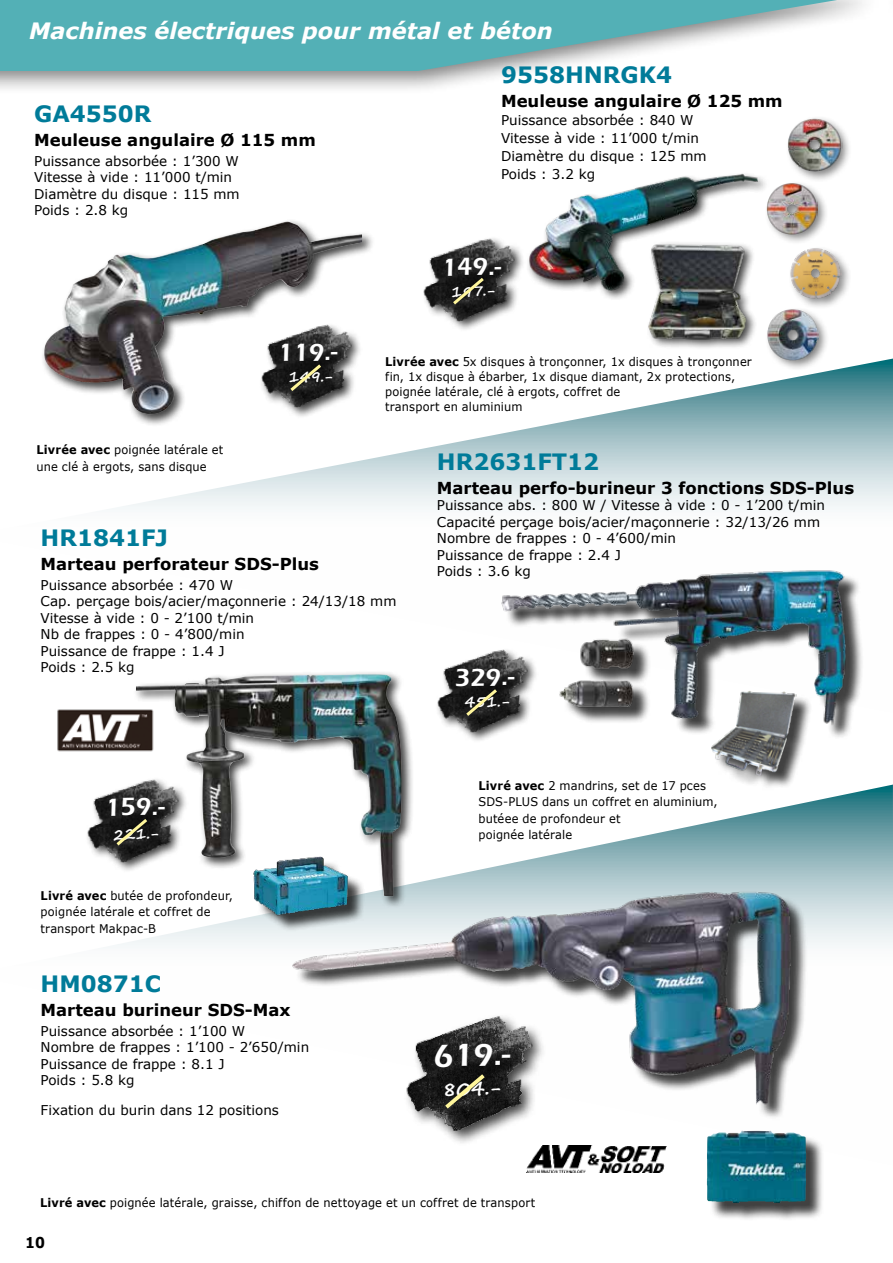
<style>
.page{position:relative;width:893px;height:1263px;background:#fff}
.page>*{position:absolute;margin:0;border:0;box-sizing:border-box;transform-origin:0 0}
.t1{font:600 32.7px "Eras ITC";color:#fff}
.t2{font:600 25.5px "Eras ITC";color:#fff}
.t3{font:700 22.5px "Verdana";color:#007b99}
.t4{font:italic 700 22.5px "Verdana";color:#fff}
.t5{font:700 19.2px "Segoe Print";color:#fff}
.t6{font:700 16.5px "Verdana";color:#000}
.t7{font:700 15px "Segoe Print";color:#fff}
.t8{font:700 15px "Verdana";color:#000;scale:.93 1}
.t9{font:13.5px/16.5px "Verdana";color:#000}
.t10{font:12px/16.5px "Verdana";letter-spacing:.015em;color:#000;scale:.95 1}
.s1{font-weight:700}
</style>
<div class="page">
<svg style="left:113px;top:359px;width:780px;height:150px"></svg>
<svg style="left:113px;top:784px;width:780px;height:162px"></svg>
<div style="left:0;top:0;width:884px;height:95px;background:#000;opacity:.5"></div>
<svg style="left:0;top:0;width:837px;height:71px;background:#77bdc1"></svg>
<div style="left:882px;top:0;width:11px;height:93px;background:#fff"></div>
<svg style="left:873px;top:0;width:9px;height:69px"></svg>
<svg style="left:892px;top:784px;width:1px;height:59px"></svg>
<div style="left:41px;top:219px;width:333px;height:207px;background:#000;opacity:.75"></div>
<img style="left:44px;top:222px;width:240px;height:160px">
<div style="left:709px;top:1133px;width:116px;height:88px;background:#000;opacity:.75"></div>
<img style="left:795px;top:1133px;width:11px;height:70px">
<div style="left:133px;top:671px;width:281px;height:238px;background:#000;opacity:.75"></div>
<img style="left:136px;top:674px;width:219px;height:184px">
<img style="left:57px;top:702px;width:103px;height:55px">
<div style="left:714px;top:694px;width:99px;height:98px;background:#000;opacity:.75"></div>
<div style="left:526px;top:171px;width:243px;height:130px;background:#000;opacity:.75"></div>
<img style="left:527px;top:173px;width:233px;height:118px">
<div style="left:646px;top:241px;width:111px;height:110px;background:#000;opacity:.75"></div>
<img style="left:647px;top:242px;width:101px;height:100px">
<div style="left:785px;top:115px;width:68px;height:67px;background:#000;opacity:.5"></div>
<img style="left:787px;top:117px;width:55px;height:54px">
<div style="left:764px;top:180px;width:65px;height:66px;background:#000;opacity:.5"></div>
<img style="left:766px;top:183px;width:52px;height:51px">
<div style="left:788px;top:246px;width:64px;height:64px;background:#000;opacity:.5"></div>
<img style="left:788px;top:247px;width:54px;height:54px">
<div style="left:764px;top:306px;width:66px;height:65px;background:#000;opacity:.5"></div>
<img style="left:766px;top:309px;width:53px;height:51px">
<div style="left:257px;top:860px;width:108px;height:73px;background:#000;opacity:.75"></div>
<img style="left:253px;top:855px;width:35px;height:60px">
<div style="left:505px;top:573px;width:358px;height:168px;background:#000;opacity:.75"></div>
<img style="left:501px;top:570px;width:352px;height:158px">
<div style="left:296px;top:894px;width:512px;height:227px;background:#000;opacity:.75"></div>
<img style="left:288px;top:726px;width:507px;height:495px">
<img style="left:261px;top:321px;width:109px;height:99px">
<svg style="left:287px;top:361px;width:37px;height:33px"></svg>
<img style="left:424px;top:234px;width:109px;height:96px">
<svg style="left:450px;top:275px;width:37px;height:33px"></svg>
<img style="left:390px;top:1011px;width:184px;height:151px">
<svg style="left:441px;top:1070px;width:48px;height:42px;background:#2d2c23"></svg>
<img style="left:437px;top:645px;width:109px;height:100px">
<svg style="left:463px;top:686px;width:37px;height:33px"></svg>
<img style="left:87px;top:775px;width:109px;height:99px">
<svg style="left:113px;top:816px;width:37px;height:33px"></svg>
<h3 class="t4" style="left:29px;top:15px;width:525px">Machines électriques pour métal et béton</h3>
<h3 class="t3" style="left:501px;top:59px;width:173px">9558HNRGK4</h3>
<p class="t6" style="left:501px;top:89px;width:283px">Meuleuse angulaire Ø 125 mm</p>
<p class="t9" style="left:501px;top:111px;width:207px;line-height:18px">Puissance absorbée : 840 W<br>Vitesse à vide : 11’000 t/min<br>Diamètre du disque : 125 mm<br>Poids : 3.2 kg</p>
<h3 class="t3" style="left:34px;top:98px;width:119px">GA4550R</h3>
<p class="t6" style="left:34px;top:128px;width:283px">Meuleuse angulaire Ø 115 mm</p>
<p class="t9" style="left:34px;top:152px;width:207px">Puissance absorbée : 1’300 W<br>Vitesse à vide : 11’000 t/min<br>Diamètre du disque : 115 mm<br>Poids : 2.8 kg</p>
<h2 class="t2" style="left:278px;top:338px;width:61px;rotate:-1deg">119.-</h2>
<p class="t7" style="left:288px;top:363px;width:47px;rotate:-1deg">149.-</p>
<h2 class="t2" style="left:441px;top:253px;width:61px;rotate:-1deg">149.-</h2>
<p class="t7" style="left:451px;top:278px;width:46px;rotate:-1deg">197.-</p>
<p class="t10" style="left:385px;top:354px;width:387px;line-height:15px"><span class="s1">Livrée avec</span> 5x disques à tronçonner, 1x disques à tronçonner fin, 1x disque à ébarber, 1x disque diamant, 2x protections, poignée latérale, clé à ergots, coffret de<br>transport en aluminium</p>
<p class="t10" style="left:36px;top:441px;width:198px"><span class="s1">Livrée avec</span> poignée latérale et une clé à ergots, sans disque</p>
<h3 class="t3" style="left:41px;top:522px;width:129px">HR1841FJ</h3>
<p class="t6" style="left:41px;top:553px;width:280px">Marteau perforateur SDS-Plus</p>
<p class="t9" style="left:41px;top:577px;width:357px">Puissance absorbée : 470 W<br>Cap. perçage bois/acier/maçonnerie : 24/13/18 mm<br>Vitesse à vide : 0 - 2’100 t/min<br>Nb de frappes : 0 - 4’800/min<br>Puissance de frappe : 1.4 J<br>Poids : 2.5 kg</p>
<h2 class="t2" style="left:105px;top:793px;width:61px;rotate:-1deg">159.-</h2>
<p class="t7" style="left:113px;top:820px;width:48px;rotate:-1deg">221.-</p>
<p class="t10" style="left:41px;top:887px;width:204px"><span class="s1">Livré avec</span> butée de profondeur, poignée latérale et coffret de transport Makpac-B</p>
<h3 class="t3" style="left:41px;top:968px;width:122px">HM0871C</h3>
<p class="t6" style="left:41px;top:999px;width:251px">Marteau burineur SDS-Max</p>
<p class="t9" style="left:41px;top:1023px;width:270px">Puissance absorbée : 1’100 W<br>Nombre de frappes : 1’100 - 2’650/min<br>Puissance de frappe : 8.1 J<br>Poids : 5.8 kg</p>
<p class="t9" style="left:41px;top:1102px;width:240px">Fixation du burin dans 12 positions</p>
<h3 class="t3" style="left:437px;top:446px;width:164px">HR2631FT12</h3>
<p class="t6" style="left:437px;top:476px;width:419px">Marteau perfo-burineur 3 fonctions SDS-Plus</p>
<p class="t9" style="left:437px;top:497px;width:390px">Puissance abs. : 800 W / Vitesse à vide : 0 - 1’200 t/min Capacité perçage bois/acier/maçonnerie : 32/13/26 mm Nombre de frappes : 0 - 4’600/min<br>Puissance de frappe : 2.4 J<br>Poids : 3.6 kg</p>
<h2 class="t2" style="left:454px;top:663px;width:61px;rotate:-1deg">329.-</h2>
<p class="t7" style="left:464px;top:688px;width:48px;rotate:-1deg">451.-</p>
<p class="t10" style="left:478px;top:777px;width:253px"><span class="s1">Livré avec</span> 2 mandrins, set de 17 pces<br>SDS-PLUS dans un coffret en aluminium, butéee de profondeur et<br>poignée latérale</p>
<h1 class="t1" style="left:433px;top:1037px;width:78px;rotate:-1deg">619.-</h1>
<h3 class="t5" style="left:442px;top:1071px;width:61px;rotate:-1deg">804.-</h3>
<p class="t10" style="left:40px;top:1194px;width:523px"><span class="s1">Livré avec</span> poignée latérale, graisse, chiffon de nettoyage et un coffret de transport</p>
<p class="t8" style="left:25px;top:1232px;width:23px">10</p>
</div>
